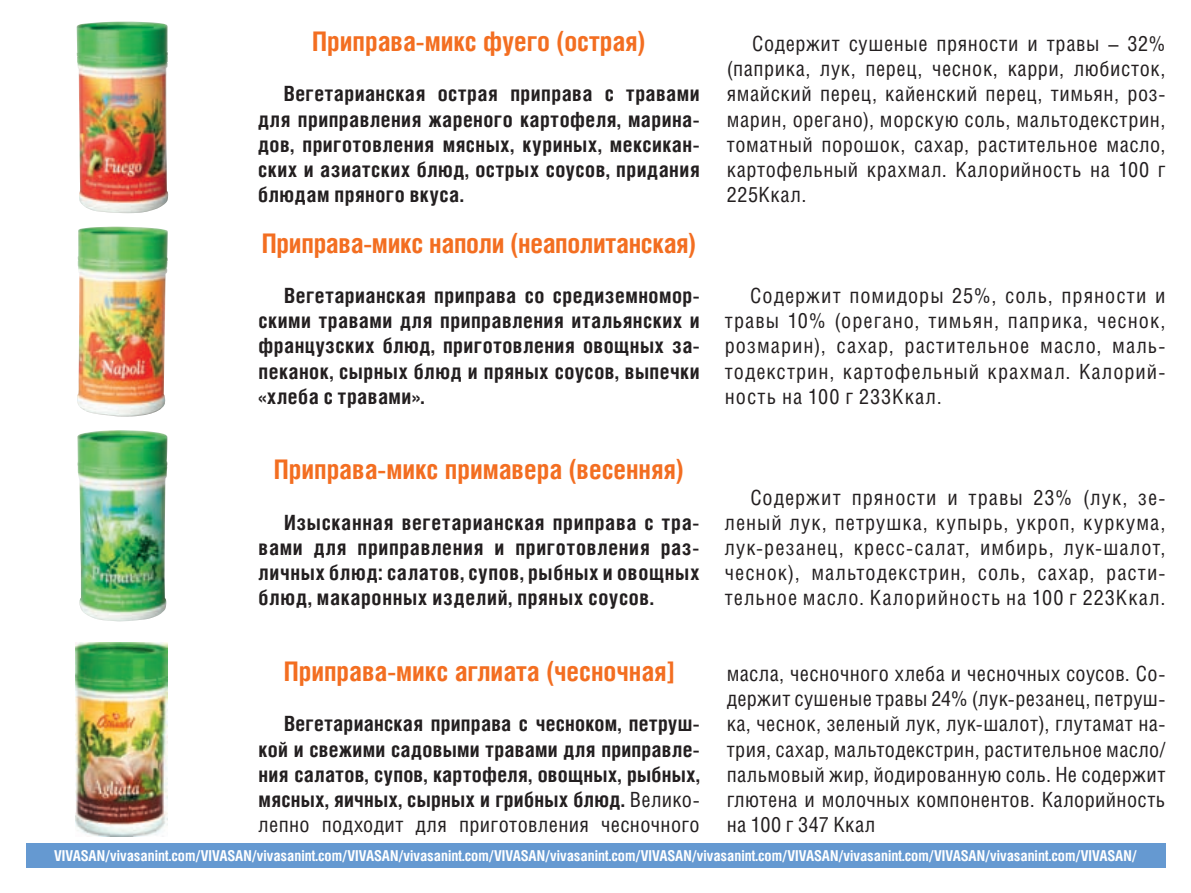
<style>
.page{position:relative;width:1191px;height:893px;background:#fff}
.page>*{position:absolute;margin:0;border:0;box-sizing:border-box;transform-origin:0 0}
.t1{font:700 27px "Helios Cond C";color:#f36e21}
.t2{font:21px/25.2px "Helios Cond C";letter-spacing:.045em;color:#231f20;text-align:justify}
.t3{font:700 21px/25.2px "Helios Cond C";letter-spacing:.025em;color:#231f20;text-align:justify}
.t4{font:700 15px "Helios Cond C";color:#fff}
.s1{font-weight:400}
</style>
<div class="page">
<div style="left:26px;top:843px;width:1139px;height:24px;background:#6599d1"></div>
<img style="left:76px;top:22px;width:92px;height:191px">
<img style="left:77px;top:227px;width:91px;height:190px">
<img style="left:77px;top:430px;width:90px;height:191px">
<img style="left:76px;top:642px;width:92px;height:194px">
<p class="t1" style="left:312px;top:25px;width:335px">Приправа-микс фуего (острая)</p>
<p class="t3" style="left:258px;top:81px;width:443px;text-indent:26px">Вегетарианская острая приправа с травами для приправления жареного картофеля, марина&shy;дов, приготовления мясных, куриных, мексикан&shy;ских и азиатских блюд, острых соусов, придания блюдам пряного вкуса.</p>
<p class="t2" style="left:726px;top:31px;width:440px;text-indent:26px">Содержит сушеные пряности и травы – 32% (паприка, лук, перец, чеснок, карри, любисток, ямайский перец, кайенский перец, тимьян, роз&shy;марин, орегано), морскую соль, мальтодекстрин, томатный порошок, сахар, растительное масло, картофельный крахмал. Калорийность на 100 г 225Ккал.</p>
<p class="t1" style="left:262px;top:227px;width:436px">Приправа-микс наполи (неаполитанская)</p>
<p class="t3" style="left:259px;top:282px;width:442px;text-indent:26px">Вегетарианская приправа со средиземномор&shy;скими травами для приправления итальянских и французских блюд, приготовления овощных за&shy;пеканок, сырных блюд и пряных соусов, выпечки «хлеба с травами».</p>
<p class="t2" style="left:725px;top:283px;width:442px;text-indent:26px">Содержит помидоры 25%, соль, пряности и травы 10% (орегано, тимьян, паприка, чеснок, розмарин), сахар, растительное масло, маль&shy;тодекстрин, картофельный крахмал. Калорий&shy;ность на 100 г 233Ккал.</p>
<p class="t1" style="left:274px;top:454px;width:411px">Приправа-микс примавера (весенняя)</p>
<p class="t3" style="left:259px;top:509px;width:442px;text-indent:25px">Изысканная вегетарианская приправа с тра&shy;вами для приправления и приготовления раз&shy;личных блюд: салатов, супов, рыбных и овощных блюд, макаронных изделий, пряных соусов.</p>
<p class="t1" style="left:284px;top:655px;width:392px">Приправа-микс аглиата (чесночная]</p>
<p class="t3" style="left:258px;top:711px;width:442px;text-indent:26px">Вегетарианская приправа с чесноком, петруш&shy;кой и свежими садовыми травами для приправле&shy;ния салатов, супов, картофеля, овощных, рыбных, мясных, яичных, сырных и грибных блюд. <span class="s1">Велико&shy;лепно подходит для приготовления чесночного</span></p>
<p class="t2" style="left:725px;top:484px;width:442px;text-indent:25px">Содержит пряности и травы 23% (лук, зе&shy;леный лук, петрушка, купырь, укроп, куркума, лук-резанец, кресс-салат, имбирь, лук-шалот, чеснок), мальтодекстрин, соль, сахар, расти&shy;тельное масло. Калорийность на 100 г 223Ккал.</p>
<p class="t2" style="left:726px;top:661px;width:440px">масла, чесночного хлеба и чесночных соусов. Со&shy;держит сушеные травы 24% (лук-резанец, петруш&shy;ка, чеснок, зеленый лук, лук-шалот), глутамат на&shy;трия, сахар, мальтодекстрин, растительное масло/ пальмовый жир, йодированную соль. Не содержит глютена и молочных компонентов. Калорийность на 100 г 347 Ккал</p>
<p class="t4" style="left:54px;top:847px;width:1084px">VIVASAN/vivasanint.com/VIVASAN/vivasanint.com/VIVASAN/vivasanint.com/VIVASAN/vivasanint.com/VIVASAN/vivasanint.com/VIVASAN/vivasanint.com/VIVASAN/vivasanint.com/VIVASAN/</p>
</div>
